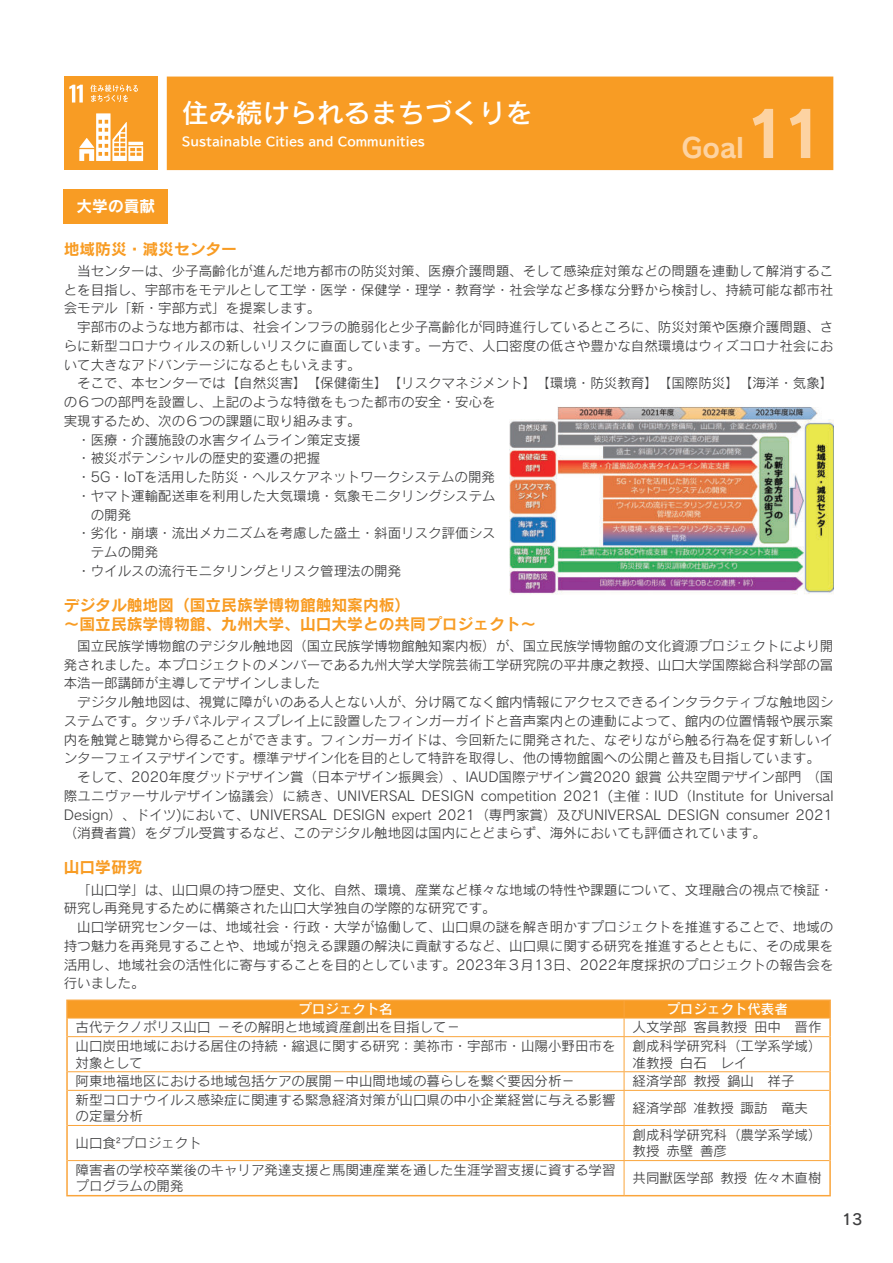
<style>
.page{position:relative;width:893px;height:1263px;background:#fff}
.page>*{position:absolute;margin:0;border:0;box-sizing:border-box;transform-origin:0 0}
.t1{font:63px "Rodin Pro B";color:#fdd3a2}
.t2{font:27px "Rodin Pro DB";color:#fff}
.t3{font:27px "Rodin Pro B";color:#fdd3a2}
.t4{font:15.75px/18.8px "Rodin Pro B";color:#f89c24}
.t5{font:15.75px "Rodin Pro B";color:#fff}
.t6{font:15px "Rodin Pro DB";color:#3e3e3f}
.t7{font:13.5px/18.8px "Rodin Pro M";color:#3e3e3f}
.t8{font:13.5px "Rodin Pro DB";color:#fff}
.t9{font:12px "BIZ UDP Gothic Bold";color:#fff}
</style>
<div class="page">
<div style="left:64px;top:189px;width:104px;height:34px;background:#f89c24"></div>
<div style="left:167px;top:77px;width:666px;height:93px;background:#f89c24"></div>
<div style="left:64px;top:77px;width:93px;height:93px;background:#f89c24"></div>
<svg style="left:69px;top:85px;width:14px;height:18px"></svg>
<svg style="left:79px;top:113px;width:64px;height:48px"></svg>
<svg style="left:90px;top:85px;width:48px;height:17px"></svg>
<hr style="left:66px;top:999px;width:558px;height:2px;background:#faa53c">
<hr style="left:624px;top:999px;width:207px;height:2px;background:#faa53c">
<hr style="left:66px;top:1037px;width:2px;height:35px;background:#faa53c">
<hr style="left:829px;top:1037px;width:2px;height:35px;background:#faa53c">
<svg style="left:66px;top:1072px;width:2px;height:18px"></svg>
<svg style="left:829px;top:1072px;width:2px;height:18px"></svg>
<hr style="left:66px;top:1090px;width:2px;height:35px;background:#faa53c">
<hr style="left:829px;top:1090px;width:2px;height:35px;background:#faa53c">
<hr style="left:66px;top:1125px;width:2px;height:35px;background:#faa53c">
<hr style="left:829px;top:1125px;width:2px;height:35px;background:#faa53c">
<hr style="left:66px;top:1160px;width:2px;height:35px;background:#faa53c">
<hr style="left:829px;top:1160px;width:2px;height:35px;background:#faa53c">
<hr style="left:66px;top:1195px;width:558px;height:1px;background:#faa53c">
<hr style="left:624px;top:1195px;width:207px;height:1px;background:#faa53c">
<svg style="left:66px;top:1000px;width:765px;height:37px"></svg>
<hr style="left:68px;top:1036px;width:556px;height:1px;background:#faa53c">
<hr style="left:624px;top:1036px;width:205px;height:1px;background:#faa53c">
<hr style="left:624px;top:1037px;width:1px;height:34px;background:#faa53c">
<hr style="left:68px;top:1071px;width:556px;height:1px;background:#faa53c">
<hr style="left:624px;top:1071px;width:205px;height:1px;background:#faa53c">
<svg style="left:624px;top:1072px;width:1px;height:18px"></svg>
<hr style="left:68px;top:1090px;width:556px;height:1px;background:#faa53c">
<hr style="left:624px;top:1090px;width:205px;height:1px;background:#faa53c">
<hr style="left:624px;top:1091px;width:1px;height:34px;background:#faa53c">
<hr style="left:68px;top:1125px;width:556px;height:1px;background:#faa53c">
<hr style="left:624px;top:1125px;width:205px;height:1px;background:#faa53c">
<hr style="left:624px;top:1126px;width:1px;height:34px;background:#faa53c">
<hr style="left:68px;top:1160px;width:556px;height:1px;background:#faa53c">
<hr style="left:624px;top:1160px;width:205px;height:1px;background:#faa53c">
<hr style="left:624px;top:1161px;width:1px;height:34px;background:#faa53c">
<img style="left:509px;top:407px;width:324px;height:188px">
<h2 class="t2" style="left:182px;top:95px;width:353px">住み続けられるまちづくりを</h2>
<p class="t9" style="left:182px;top:135px;width:245px">Sustainable Cities and Communities</p>
<h2 class="t3" style="left:681px;top:130px;width:64px">Goal</h2>
<h1 class="t1" style="left:744px;top:92px;width:82px">11</h1>
<p class="t5" style="left:77px;top:195px;width:80px">大学の貢献</p>
<p class="t4" style="left:64px;top:239px;width:175px">地域防災・減災センター</p>
<p class="t7" style="left:64px;top:261px;width:771px;text-align:justify;text-indent:14px">当センターは、少子高齢化が進んだ地方都市の防災対策、医療介護問題、そして感染症対策などの問題を連動して解消することを目指し、宇部市をモデルとして工学・医学・保健学・理学・教育学・社会学など多様な分野から検討し、持続可能な都市社会モデル「新・宇部方式」を提案します。</p>
<p class="t7" style="left:64px;top:317px;width:771px;text-align:justify;text-indent:14px">宇部市のような地方都市は、社会インフラの脆弱化と少子高齢化が同時進行しているところに、防災対策や医療介護問題、さらに新型コロナウィルスの新しいリスクに直面しています。一方で、人口密度の低さや豊かな自然環境はウィズコロナ社会において大きなアドバンテージになるともいえます。</p>
<p class="t7" style="left:77px;top:373px;width:758px">そこで、本センターでは【自然災害】【保健衛生】【リスクマネジメント】【環境・防災教育】【国際防災】【海洋・気象】</p>
<p class="t7" style="left:64px;top:392px;width:433px">の６つの部門を設置し、上記のような特徴をもった都市の安全・安心を</p>
<p class="t7" style="left:64px;top:411px;width:298px">実現するため、次の６つの課題に取り組みます。</p>
<p class="t7" style="left:77px;top:430px;width:285px">・医療・介護施設の水害タイムライン策定支援</p>
<p class="t7" style="left:77px;top:448px;width:244px">・被災ポテンシャルの歴史的変遷の把握</p>
<p class="t7" style="left:77px;top:467px;width:419px">・5G・IoTを活用した防災・ヘルスケアネットワークシステムの開発</p>
<p class="t7" style="left:77px;top:486px;width:420px">・ ヤマト運輸配送車を利用した大気環境・気象モニタリングシステム</p>
<p class="t7" style="left:91px;top:505px;width:42px">の開発</p>
<p class="t7" style="left:77px;top:523px;width:420px">・ 劣化・崩壊・流出メカニズムを考慮した盛土・斜面リスク評価シス</p>
<p class="t7" style="left:91px;top:542px;width:69px">テムの開発</p>
<p class="t7" style="left:77px;top:561px;width:325px">・ウイルスの流行モニタリングとリスク管理法の開発</p>
<p class="t4" style="left:64px;top:595px;width:474px">デジタル触地図（国立民族学博物館触知案内板）<br>～国立民族学博物館、九州大学、山口大学との共同プロジェクト～</p>
<p class="t7" style="left:64px;top:636px;width:771px;text-align:justify;text-indent:14px">国立民族学博物館のデジタル触地図（国立民族学博物館触知案内板）が、国立民族学博物館の文化資源プロジェクトにより開発されました。本プロジェクトのメンバーである九州大学大学院芸術工学研究院の平井康之教授、山口大学国際総合科学部の冨本浩一郎講師が主導してデザインしました</p>
<p class="t7" style="left:77px;top:692px;width:758px">デジタル触地図は、視覚に障がいのある人とない人が、分け隔てなく館内情報にアクセスできるインタラクティブな触地図シ</p>
<p class="t7" style="left:64px;top:711px;width:771px">ステムです。タッチパネルディスプレイ上に設置したフィンガーガイドと音声案内との連動によって、館内の位置情報や展示案</p>
<p class="t7" style="left:64px;top:730px;width:771px">内を触覚と聴覚から得ることができます。フィンガーガイドは、今回新たに開発された、なぞりながら触る行為を促す新しいイ</p>
<p class="t7" style="left:64px;top:748px;width:758px">ンターフェイスデザインです。標準デザイン化を目的として特許を取得し、他の博物館園への公開と普及も目指しています。</p>
<p class="t7" style="left:77px;top:767px;width:758px">そして、2020年度グッドデザイン賞（日本デザイン振興会）、IAUD国際デザイン賞2020 銀賞 公共空間デザイン部門 （国</p>
<p class="t7" style="left:64px;top:786px;width:771px">際ユニヴァーサルデザイン協議会）に続き、UNIVERSAL DESIGN competition 2021 (主催：IUD（Institute for Universal</p>
<p class="t7" style="left:64px;top:805px;width:771px">Design）、ドイツ)において、UNIVERSAL DESIGN expert 2021（専門家賞）及びUNIVERSAL DESIGN consumer 2021</p>
<p class="t7" style="left:64px;top:823px;width:703px">（消費者賞）をダブル受賞するなど、このデジタル触地図は国内にとどまらず、海外においても評価されています。</p>
<p class="t4" style="left:64px;top:857px;width:80px">山口学研究</p>
<p class="t7" style="left:64px;top:880px;width:771px;text-indent:14px">「山口学」は、山口県の持つ歴史、文化、自然、環境、産業など様々な地域の特性や課題について、文理融合の視点で検証・研究し再発見するために構築された山口大学独自の学際的な研究です。</p>
<p class="t7" style="left:64px;top:917px;width:771px;text-align:justify;text-indent:14px">山口学研究センターは、地域社会・行政・大学が協働して、山口県の謎を解き明かすプロジェクトを推進することで、地域の持つ魅力を再発見することや、地域が抱える課題の解決に貢献するなど、山口県に関する研究を推進するとともに、その成果を活用し、地域社会の活性化に寄与することを目的としています。2023年３月13日、2022年度採択のプロジェクトの報告会を行いました。</p>
<p class="t8" style="left:298px;top:1000px;width:96px">プロジェクト名</p>
<p class="t8" style="left:666px;top:1000px;width:123px">プロジェクト代表者</p>
<p class="t7" style="left:76px;top:1017px;width:386px">古代テクノポリス山口 －その解明と地域資産創出を目指して－</p>
<p class="t7" style="left:633px;top:1017px;width:190px">人文学部 客員教授 田中　晋作</p>
<p class="t7" style="left:76px;top:1037px;width:542px;line-height:16.5px">山口炭田地域における居住の持続・縮退に関する研究：美祢市・宇部市・山陽小野田市を対象として</p>
<p class="t7" style="left:633px;top:1037px;width:190px;line-height:16.5px">創成科学研究科（工学系学域）准教授 白石　レイ</p>
<p class="t7" style="left:76px;top:1071px;width:501px">阿東地福地区における地域包括ケアの展開－中山間地域の暮らしを繋ぐ要因分析－</p>
<p class="t7" style="left:633px;top:1071px;width:163px">経済学部 教授 鍋山　祥子</p>
<p class="t7" style="left:76px;top:1091px;width:542px;line-height:16.5px">新型コロナウイルス感染症に関連する緊急経済対策が山口県の中小企業経営に与える影響の定量分析</p>
<p class="t7" style="left:633px;top:1098px;width:177px">経済学部 准教授 諏訪　竜夫</p>
<p class="t7" style="left:76px;top:1133px;width:128px">山口食²プロジェクト</p>
<p class="t7" style="left:633px;top:1126px;width:190px;line-height:16.5px">創成科学研究科（農学系学域）教授 赤壁 善彦</p>
<p class="t7" style="left:76px;top:1161px;width:542px;line-height:16.5px">障害者の学校卒業後のキャリア発達支援と馬関連産業を通した生涯学習支援に資する学習プログラムの開発</p>
<p class="t7" style="left:633px;top:1168px;width:190px">共同獣医学部 教授 佐々木直樹</p>
<p class="t6" style="left:842px;top:1209px;width:22px">13</p>
</div>
